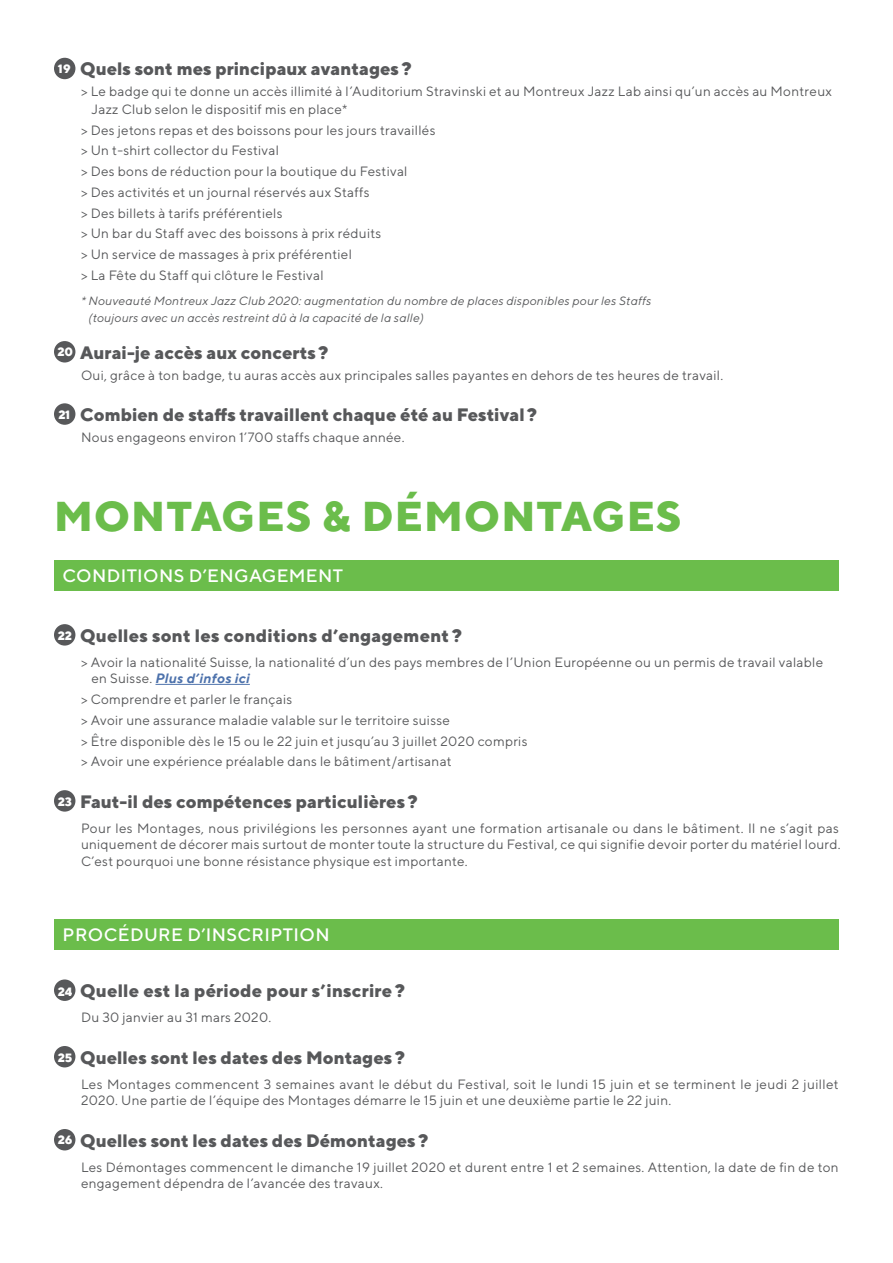
<style>
.page{position:relative;width:893px;height:1263px;background:#fff}
.page>*{position:absolute;margin:0;border:0;box-sizing:border-box;transform-origin:0 0}
.t1{font:800 41.7px "TT Norms";letter-spacing:.03em;color:#6bbd4b}
.CHAPEAUX{font:800 18px "TT Norms";color:#57585a}
.CHAPEAUX-2{font:500 18px "TT Norms";letter-spacing:.02em;color:#fff}
.CHAPEAUX-3{font:13.5px/16.5px "TT Norms";letter-spacing:.02em;color:#57585a}
.CHAPEAUX-4{font:italic 700 13.5px "TT Norms";letter-spacing:.02em;color:#4d72ac}
.CHAPEAUX-5{font:italic 12px "TT Norms";letter-spacing:.02em;color:#57585a}
.t2{font:800 12px "TT Norms";letter-spacing:-.04em;color:#fff}
.s1{font-weight:400;font-style:normal;color:#57585a}
</style>
<div class="page">
<div style="left:54px;top:58px;width:21px;height:21px;background:#57585a;border-radius:50%"></div>
<div style="left:54px;top:341px;width:21px;height:21px;background:#57585a;border-radius:50%"></div>
<div style="left:54px;top:403px;width:21px;height:22px;background:#57585a;border-radius:50%"></div>
<hr style="left:155px;top:684px;width:95px;height:1px;background:#4d72ac">
<div style="left:54px;top:624px;width:21px;height:22px;background:#57585a;border-radius:50%"></div>
<div style="left:54px;top:790px;width:21px;height:22px;background:#57585a;border-radius:50%"></div>
<div style="left:54px;top:979px;width:21px;height:22px;background:#57585a;border-radius:50%"></div>
<div style="left:54px;top:1046px;width:21px;height:21px;background:#57585a;border-radius:50%"></div>
<div style="left:54px;top:1129px;width:21px;height:21px;background:#57585a;border-radius:50%"></div>
<div style="left:54px;top:560px;width:785px;height:30px;background:#6bbd4b"></div>
<div style="left:54px;top:920px;width:785px;height:30px;background:#6bbd4b"></div>
<p class="t2" style="left:58px;top:61px;width:15px">19</p>
<p class="CHAPEAUX" style="left:80px;top:58px;width:333px">Quels sont mes principaux avantages?</p>
<p class="CHAPEAUX-3" style="left:81px;top:83px;width:752px">&gt; Le badge qui te donne un accès illimité à l’Auditorium Stravinski et au Montreux Jazz Lab ainsi qu’un accès au Montreux</p>
<p class="CHAPEAUX-3" style="left:92px;top:101px;width:257px">Jazz Club selon le dispositif mis en place*</p>
<p class="CHAPEAUX-3" style="left:81px;top:121px;width:356px">&gt; Des jetons repas et des boissons pour les jours travaillés</p>
<p class="CHAPEAUX-3" style="left:81px;top:142px;width:199px">&gt; Un t-shirt collector du Festival</p>
<p class="CHAPEAUX-3" style="left:81px;top:163px;width:328px">&gt; Des bons de réduction pour la boutique du Festival</p>
<p class="CHAPEAUX-3" style="left:81px;top:184px;width:290px">&gt; Des activités et un journal réservés aux Staffs</p>
<p class="CHAPEAUX-3" style="left:81px;top:204px;width:203px">&gt; Des billets à tarifs préférentiels</p>
<p class="CHAPEAUX-3" style="left:81px;top:225px;width:302px">&gt; Un bar du Staff avec des boissons à prix réduits</p>
<p class="CHAPEAUX-3" style="left:81px;top:246px;width:272px">&gt; Un service de massages à prix préférentiel</p>
<p class="CHAPEAUX-3" style="left:81px;top:267px;width:244px">&gt; La Fête du Staff qui clôture le Festival</p>
<p class="CHAPEAUX-5" style="left:81px;top:293px;width:572px">* Nouveauté Montreux Jazz Club 2020: augmentation du nombre de places disponibles pour les Staffs</p>
<p class="CHAPEAUX-5" style="left:88px;top:310px;width:337px">(toujours avec un accès restreint dû à la capacité de la salle)</p>
<p class="t2" style="left:58px;top:344px;width:17px">20</p>
<p class="CHAPEAUX" style="left:80px;top:341px;width:250px">Aurai-je accès aux concerts?</p>
<p class="CHAPEAUX-3" style="left:81px;top:366px;width:644px">Oui, grâce à ton badge, tu auras accès aux principales salles payantes en dehors de tes heures de travail.</p>
<p class="t2" style="left:58px;top:407px;width:13px">21</p>
<p class="CHAPEAUX" style="left:80px;top:403px;width:458px">Combien de staffs travaillent chaque été au Festival?</p>
<p class="CHAPEAUX-3" style="left:81px;top:428px;width:325px">Nous engageons environ 1’700 staffs chaque année.</p>
<p class="t1" style="left:54px;top:489px;width:629px">MONTAGES &amp; DÉMONTAGES</p>
<p class="CHAPEAUX-2" style="left:63px;top:565px;width:282px">CONDITIONS D’ENGAGEMENT</p>
<p class="t2" style="left:58px;top:627px;width:16px">22</p>
<p class="CHAPEAUX" style="left:80px;top:624px;width:383px">Quelles sont les conditions d’engagement ?</p>
<p class="CHAPEAUX-3" style="left:81px;top:653px;width:744px">&gt; Avoir la nationalité Suisse, la nationalité d’un des pays membres de l’Union Européenne ou un permis de travail valable</p>
<p class="CHAPEAUX-4" style="left:92px;top:670px;width:160px"><span class="s1">en Suisse.</span> Plus d’infos ici</p>
<p class="CHAPEAUX-3" style="left:81px;top:691px;width:213px">&gt; Comprendre et parler le français</p>
<p class="CHAPEAUX-3" style="left:81px;top:711px;width:370px">&gt; Avoir une assurance maladie valable sur le territoire suisse</p>
<p class="CHAPEAUX-3" style="left:81px;top:732px;width:448px">&gt; Être disponible dès le 15 ou le 22 juin et jusqu’au 3 juillet 2020 compris</p>
<p class="CHAPEAUX-3" style="left:81px;top:753px;width:372px">&gt; Avoir une expérience préalable dans le bâtiment/artisanat</p>
<p class="t2" style="left:58px;top:793px;width:15px">23</p>
<p class="CHAPEAUX" style="left:80px;top:790px;width:339px">Faut-il des compétences particulières?</p>
<p class="CHAPEAUX-3" style="left:81px;top:820px;width:761px">Pour les Montages, nous privilégions les personnes ayant une formation artisanale ou dans le bâtiment. Il ne s’agit pas uniquement de décorer mais surtout de monter toute la structure du Festival, ce qui signifie devoir porter du matériel lourd.<br>C’est pourquoi une bonne résistance physique est importante.</p>
<p class="CHAPEAUX-2" style="left:63px;top:924px;width:269px">PROCÉDURE D’INSCRIPTION</p>
<p class="t2" style="left:58px;top:984px;width:16px">24</p>
<p class="CHAPEAUX" style="left:80px;top:979px;width:326px">Quelle est la période pour s’inscrire?</p>
<p class="CHAPEAUX-3" style="left:81px;top:1009px;width:192px">Du 30 janvier au 31 mars 2020.</p>
<p class="t2" style="left:58px;top:1050px;width:16px">25</p>
<p class="CHAPEAUX" style="left:80px;top:1046px;width:326px">Quelles sont les dates des Montages?</p>
<p class="CHAPEAUX-3" style="left:81px;top:1075px;width:759px">Les Montages commencent 3 semaines avant le début du Festival, soit le lundi 15 juin et se terminent le jeudi 2 juillet<br>2020. Une partie de l’équipe des Montages démarre le 15 juin et une deuxième partie le 22 juin.</p>
<p class="t2" style="left:58px;top:1132px;width:16px">26</p>
<p class="CHAPEAUX" style="left:80px;top:1129px;width:350px">Quelles sont les dates des Démontages?</p>
<p class="CHAPEAUX-3" style="left:81px;top:1158px;width:759px">Les Démontages commencent le dimanche 19 juillet 2020 et durent entre 1 et 2 semaines. Attention, la date de fin de ton engagement dépendra de l’avancée des travaux.</p>
</div>
